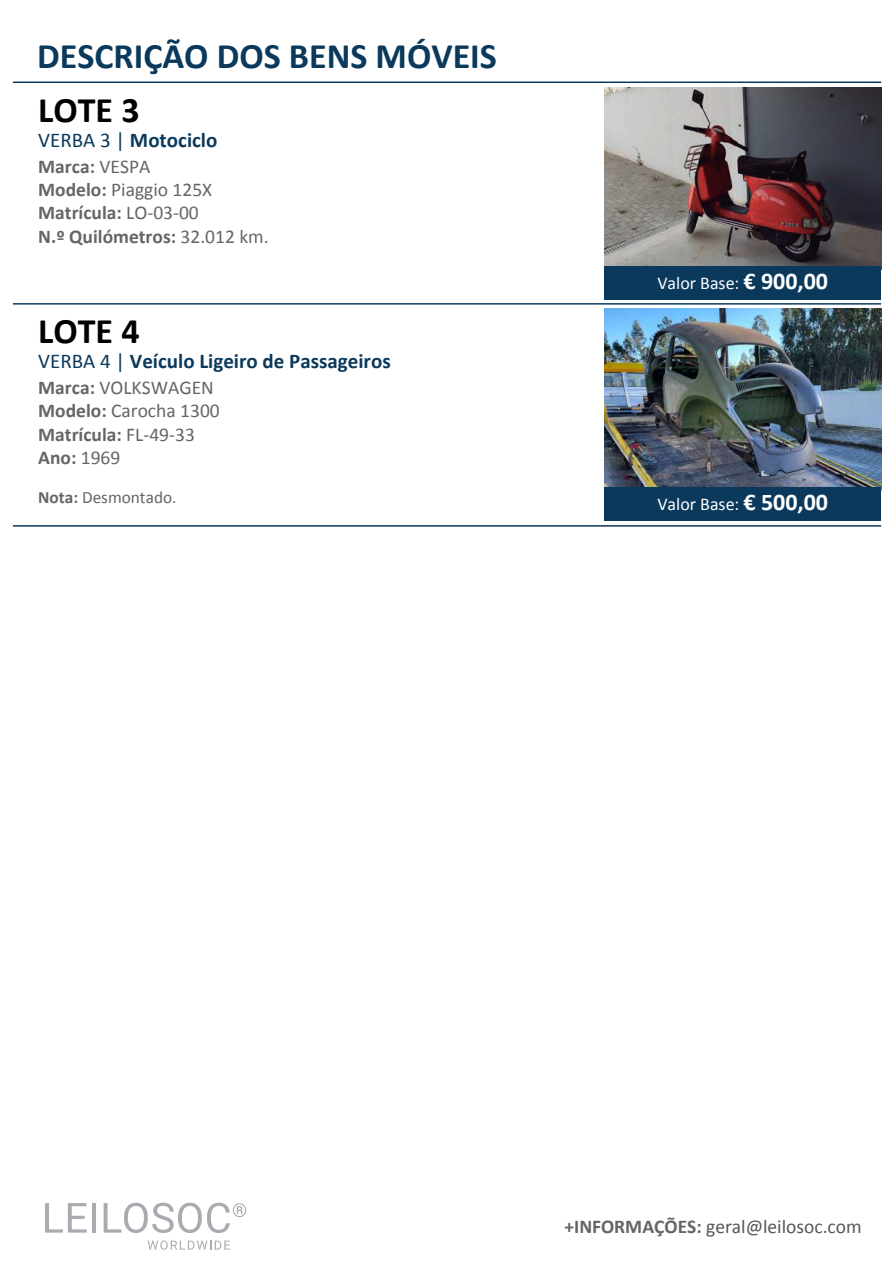
<style>
.page{position:relative;width:893px;height:1263px;background:#fff}
.page>*{position:absolute;margin:0;border:0;box-sizing:border-box;transform-origin:0 0}
.t1{font:700 36px "Calibri";color:#0a395c}
.t2{font:700 36px "Calibri";color:#000}
.t3{font:700 21px "Calibri";color:#0a395c}
.t4{font:700 19.5px/23.4px "Calibri";color:#636568}
.t5{font:19.5px/23.4px "Calibri";color:#636568}
.t6{font:19.5px "Calibri";color:#55575c}
.t7{font:18px "Calibri";color:#fff}
.t8{font:17.25px "Calibri";color:#636568}
.s1{font-weight:400}
.s2{font-weight:700}
.s3{font-weight:700;font-size:24px}
.s4{font-weight:700;color:#636568}
</style>
<div class="page">
<img style="left:605px;top:309px;width:276px;height:178px">
<img style="left:605px;top:87px;width:276px;height:179px">
<hr style="left:13px;top:82px;width:868px;height:1px;background:#0a395c">
<hr style="left:13px;top:303px;width:868px;height:2px;background:#0a395c">
<hr style="left:13px;top:525px;width:868px;height:2px;background:#0a395c">
<div style="left:605px;top:266px;width:276px;height:33px;background:#0a395c"></div>
<div style="left:605px;top:487px;width:276px;height:34px;background:#0a395c"></div>
<svg style="left:45px;top:1203px;width:42px;height:29px"></svg>
<hr style="left:92px;top:1203px;width:4px;height:29px;background:#a8abaf">
<svg style="left:104px;top:1203px;width:142px;height:30px"></svg>
<svg style="left:148px;top:1240px;width:82px;height:10px"></svg>
<h1 class="t1" style="left:37px;top:30px;width:461px">DESCRIÇÃO DOS BENS MÓVEIS</h1>
<h1 class="t2" style="left:38px;top:84px;width:103px">LOTE 3</h1>
<p class="t3" style="left:38px;top:125px;width:181px"><span class="s1">VERBA 3 |</span> Motociclo</p>
<p class="t4" style="left:38px;top:154px;width:232px">Marca: <span class="s1">VESPA<br></span>Modelo: <span class="s1">Piaggio 125X<br></span>Matrícula: <span class="s1">LO-03-00<br></span>N.º Quilómetros: <span class="s1">32.012 km.</span></p>
<h1 class="t2" style="left:38px;top:306px;width:103px">LOTE 4</h1>
<p class="t3" style="left:38px;top:347px;width:354px"><span class="s1">VERBA 4 |</span> Veículo Ligeiro de Passageiros</p>
<p class="t5" style="left:38px;top:375px;width:183px"><span class="s2">Marca:</span> VOLKSWAGEN<br><span class="s2">Modelo:</span> Carocha 1300<br><span class="s2">Matrícula:</span> FL-49-33<br><span class="s2">Ano:</span> 1969</p>
<p class="t8" style="left:38px;top:486px;width:140px"><span class="s2">Nota:</span> Desmontado.</p>
<p class="t7" style="left:657px;top:272px;width:172px">Valor Base: <span class="s3">€ 900,00</span></p>
<p class="t7" style="left:657px;top:493px;width:172px">Valor Base: <span class="s3">€ 500,00</span></p>
<p class="t6" style="left:564px;top:1215px;width:299px"><span class="s4">+INFORMAÇÕES:</span> geral@leilosoc.com</p>
</div>
